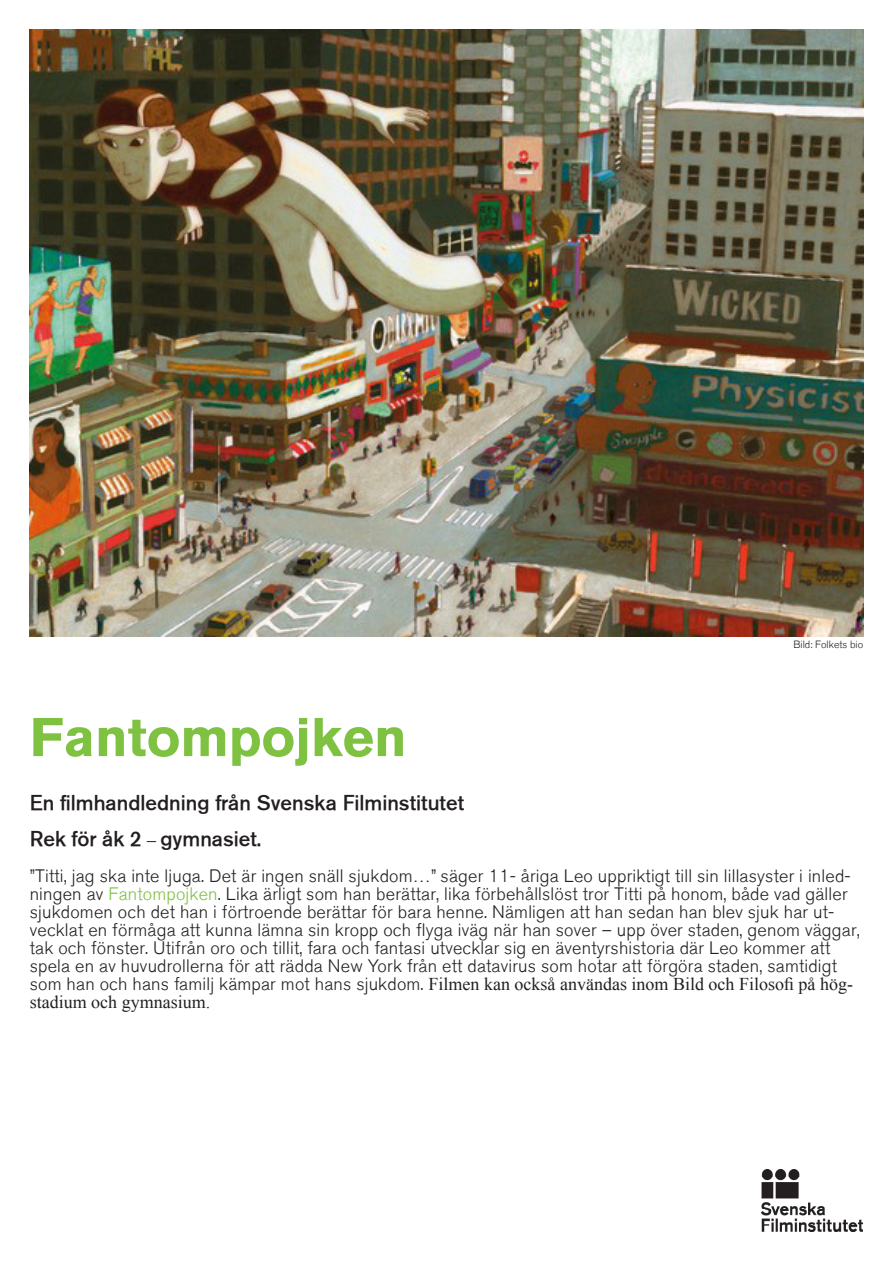
<style>
.page{position:relative;width:893px;height:1263px;background:#fff}
.page>*{position:absolute;margin:0;border:0;box-sizing:border-box;transform-origin:0 0}
.Första_brödtext_efte{font:700 54px "Akzidenz Grotesk BQ";color:#7fc241}
.Första_brödtext_efte-2{font:21px "Akzidenz Grotesk SFITT Medium";color:#231f20}
.Första_brödtext_efte-3{font:300 18px/18px "Akzidenz Grotesk BQ";letter-spacing:.01em;color:#231f20}
.Bildtext{font:300 10.5px "Akzidenz Grotesk BQ";color:#231f20}
.s1{font-family:"Times New Roman";font-size:18px;color:#000}
.s2{color:#7fc241}
.s3{font-family:"Times New Roman";font-weight:400}
</style>
<div class="page">
<img style="left:761px;top:1169px;width:101px;height:63px">
<img style="left:30px;top:30px;width:833px;height:607px">
<p class="Bildtext" style="left:793px;top:638px;width:71px">Bild: Folkets bio</p>
<p class="Första_brödtext_efte" style="left:30px;top:706px;width:378px">Fantompojken</p>
<p class="Första_brödtext_efte-2" style="left:30px;top:790px;width:436px">En filmhandledning från Svenska Filminstitutet</p>
<p class="Första_brödtext_efte-2" style="left:30px;top:826px;width:233px">Rek för åk 2 <span class="s1">–</span> gymnasiet.</p>
<p class="Första_brödtext_efte-3" style="left:30px;top:867px;width:832px">”Titti, jag ska inte ljuga. Det är ingen snäll sjukdom…” säger 11- åriga Leo uppriktigt till sin lillasyster i inled&shy;ningen av <span class="s2">Fantompojken</span>. Lika ärligt som han berättar, lika förbehållslöst tror Titti på honom, både vad gäller sjukdomen och det han i förtroende berättar för bara henne. Nämligen att han sedan han blev sjuk har ut&shy;vecklat en förmåga att kunna lämna sin kropp och flyga iväg när han sover – upp över staden, genom väggar, tak och fönster. Utifrån oro och tillit, fara och fantasi utvecklar sig en äventyrshistoria där Leo kommer att spela en av huvudrollerna för att rädda New York från ett datavirus som hotar att förgöra staden, samtidigt som han och hans familj kämpar mot hans sjukdom. <span class="s3">Filmen kan också användas inom Bild och Filosofi på hög&shy;stadium och gymnasium.</span></p>
</div>
